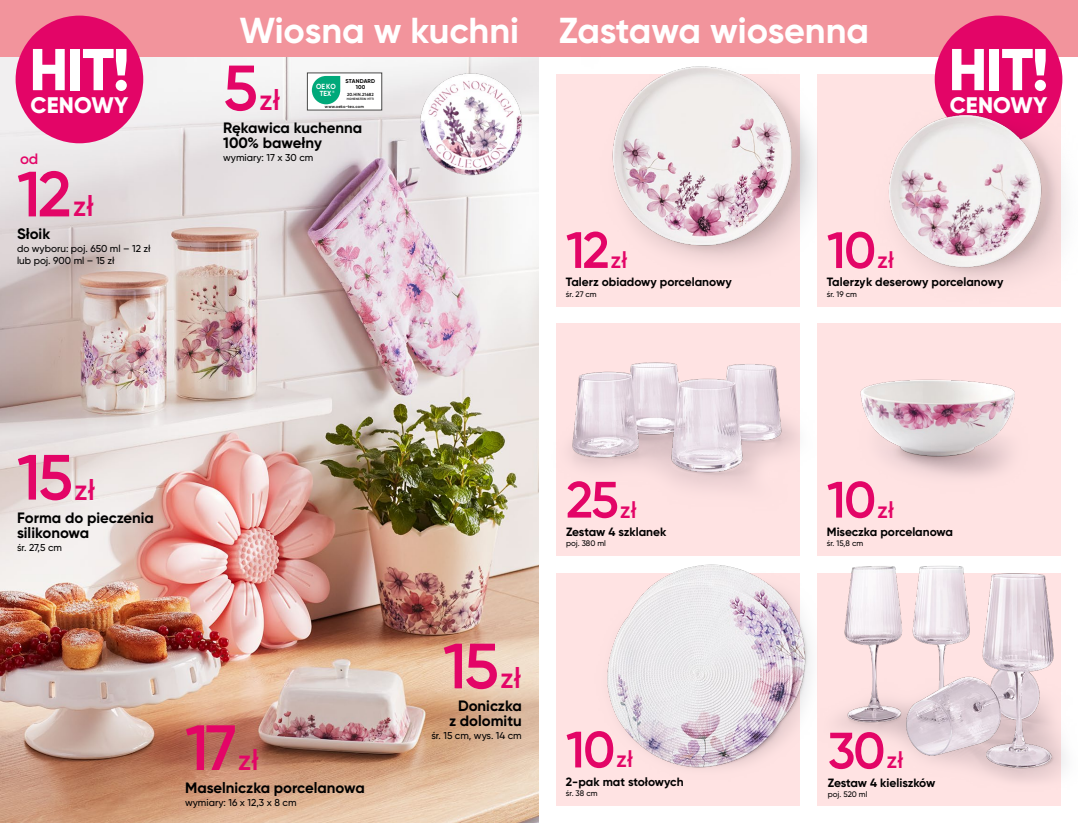
<style>
.page{position:relative;width:1078px;height:823px;background:#fff}
.page>*{position:absolute;margin:0;border:0;box-sizing:border-box;transform-origin:0 0}
.t1{font:600 63.8px "Gilroy";letter-spacing:-.045em;color:#e30567}
.t2{font:800 58.8px "Gilroy";letter-spacing:-.02em;color:#fff}
.t3{font:600 51px "Gilroy";letter-spacing:-.035em;color:#e30567}
.t4{font:700 36px "Gilroy";color:#fff}
.t5{font:600 28.8px "Gilroy";color:#e30567}
.t6{font:800 22.5px "Gilroy";letter-spacing:.01em;color:#fff}
.t7{font:700 15px/15px "Gilroy";color:#000}
.t8{font:600 15px "Gilroy";color:#e30567}
.t9{font:700 12px "Gilroy";color:#000}
.t10{font:500 10px/11.2px "Gilroy";color:#000}
.t11{font:500 8px "Gilroy";color:#000}
.t12{font:700 7.4px/7.3px "Gilroy";color:#fff;text-align:center;scale:.92 1}
.t13{font:700 5.6px/5.8px "Gilroy";letter-spacing:.03em;color:#000;text-align:center}
.t14{font:600 4.4px "Gilroy";letter-spacing:.03em;color:#000}
.t15{font:600 4.2px "Gilroy";letter-spacing:.03em;color:#000}
.t16{font:700 3.3px "Gilroy";color:#fff}
.t17{font:600 3.2px "Gilroy";letter-spacing:.03em;color:#000}
.s1{font-size:28.8px}
.s2{font-size:63.8px}
.s3{font-size:23px}
</style>
<div class="page">
<div style="left:816px;top:74px;width:244px;height:232px;background:#ffe3e3"></div>
<div style="left:556px;top:74px;width:243px;height:232px;background:#ffe3e3"></div>
<div style="left:816px;top:323px;width:244px;height:233px;background:#ffe3e3"></div>
<div style="left:556px;top:323px;width:243px;height:233px;background:#ffe3e3"></div>
<div style="left:816px;top:573px;width:244px;height:232px;background:#ffe3e3"></div>
<div style="left:556px;top:573px;width:243px;height:232px;background:#ffe3e3"></div>
<img style="left:0;top:57px;width:539px;height:765px">
<div style="left:539px;top:0;width:538px;height:57px;background:#f2949c"></div>
<div style="left:307px;top:73px;width:75px;height:37px;background:#fff;border:1px solid #4a4a49"></div>
<div style="left:312px;top:76px;width:28px;height:28px;background:#00a97a;border-radius:14px"></div>
<div style="left:0;top:0;width:539px;height:57px;background:#f2949c"></div>
<img style="left:607px;top:564px;width:203px;height:217px">
<img style="left:570px;top:345px;width:230px;height:181px">
<img style="left:860px;top:379px;width:155px;height:98px">
<img style="left:612px;top:66px;width:205px;height:231px">
<img style="left:839px;top:566px;width:226px;height:224px">
<img style="left:414px;top:66px;width:114px;height:116px">
<div style="left:934px;top:16px;width:128px;height:127px;background:#e30567;border-radius:50%"></div>
<div style="left:16px;top:16px;width:127px;height:127px;background:#e30567;border-radius:50%"></div>
<img style="left:861px;top:98px;width:202px;height:209px">
<h2 class="t2" style="left:29px;top:32px;width:102px">HIT!</h2>
<h3 class="t6" style="left:31px;top:91px;width:99px">CENOWY</h3>
<p class="t8" style="left:20px;top:150px;width:19px">od</p>
<h1 class="t1" style="left:17px;top:154px;width:78px">12<span class="s1">zł</span></h1>
<p class="t7" style="left:17px;top:226px;width:35px">Słoik</p>
<p class="t10" style="left:17px;top:243px;width:135px">do wyboru: poj. 650 ml – 12 zł lub poj. 900 ml – 15 zł</p>
<h3 class="t4" style="left:239px;top:8px;width:281px">Wiosna w kuchni</h3>
<h3 class="t5" style="left:223px;top:82px;width:58px"><span class="s2">5</span>zł</h3>
<p class="t13" style="left:345px;top:78px;width:31px">STANDARD<br>100</p>
<p class="t14" style="left:347px;top:92px;width:28px">20.HIN.21682</p>
<p class="t17" style="left:347px;top:97px;width:28px">HOHENSTEIN HTTI</p>
<p class="t15" style="left:325px;top:103px;width:40px">www.oeko-tex.com</p>
<p class="t12" style="left:316px;top:82px;width:23px">OEKO<br>TEX</p>
<p class="t16" style="left:332px;top:90px;width:4px">®</p>
<p class="t7" style="left:223px;top:120px;width:140px">Rękawica kuchenna<br>100% bawełny</p>
<p class="t10" style="left:223px;top:152px;width:92px">wymiary: 17 x 30 cm</p>
<h3 class="t4" style="left:558px;top:8px;width:312px">Zastawa wiosenna</h3>
<h3 class="t3" style="left:566px;top:218px;width:63px">12<span class="s3">zł</span></h3>
<h3 class="t3" style="left:826px;top:218px;width:69px">10<span class="s3">zł</span></h3>
<h2 class="t2" style="left:948px;top:32px;width:102px">HIT!</h2>
<h3 class="t6" style="left:949px;top:91px;width:99px">CENOWY</h3>
<p class="t9" style="left:566px;top:274px;width:167px">Talerz obiadowy porcelanowy</p>
<p class="t11" style="left:566px;top:289px;width:32px">śr. 27 cm</p>
<p class="t9" style="left:826px;top:274px;width:178px">Talerzyk deserowy porcelanowy</p>
<p class="t11" style="left:826px;top:289px;width:31px">śr. 19 cm</p>
<h1 class="t1" style="left:17px;top:437px;width:80px">15<span class="s1">zł</span></h1>
<p class="t7" style="left:17px;top:509px;width:138px">Forma do pieczenia silikonowa</p>
<p class="t10" style="left:17px;top:541px;width:46px">śr. 27,5 cm</p>
<h3 class="t3" style="left:566px;top:468px;width:72px">25<span class="s3">zł</span></h3>
<p class="t9" style="left:566px;top:524px;width:102px">Zestaw 4 szklanek</p>
<p class="t11" style="left:566px;top:538px;width:41px">poj. 380 ml</p>
<h1 class="t1" style="left:443px;top:626px;width:80px">15<span class="s1">zł</span></h1>
<p class="t7" style="left:449px;top:698px;width:74px;text-align:center">Doniczka z dolomitu</p>
<p class="t10" style="left:431px;top:729px;width:92px">śr. 15 cm, wys. 14 cm</p>
<h1 class="t1" style="left:185px;top:707px;width:75px">17<span class="s1">zł</span></h1>
<h3 class="t3" style="left:566px;top:717px;width:69px">10<span class="s3">zł</span></h3>
<p class="t7" style="left:185px;top:779px;width:181px">Maselniczka porcelanowa</p>
<p class="t10" style="left:185px;top:796px;width:113px">wymiary: 16 x 12,3 x 8 cm</p>
<p class="t9" style="left:566px;top:773px;width:119px">2-pak mat stołowych</p>
<p class="t11" style="left:566px;top:788px;width:33px">śr. 38 cm</p>
<h3 class="t3" style="left:826px;top:468px;width:69px">10<span class="s3">zł</span></h3>
<p class="t9" style="left:826px;top:524px;width:128px">Miseczka porcelanowa</p>
<p class="t11" style="left:826px;top:538px;width:38px">śr. 15,8 cm</p>
<h3 class="t3" style="left:827px;top:718px;width:77px">30<span class="s3">zł</span></h3>
<p class="t9" style="left:827px;top:774px;width:109px">Zestaw 4 kieliszków</p>
<p class="t11" style="left:827px;top:789px;width:41px">poj. 520 ml</p>
</div>
